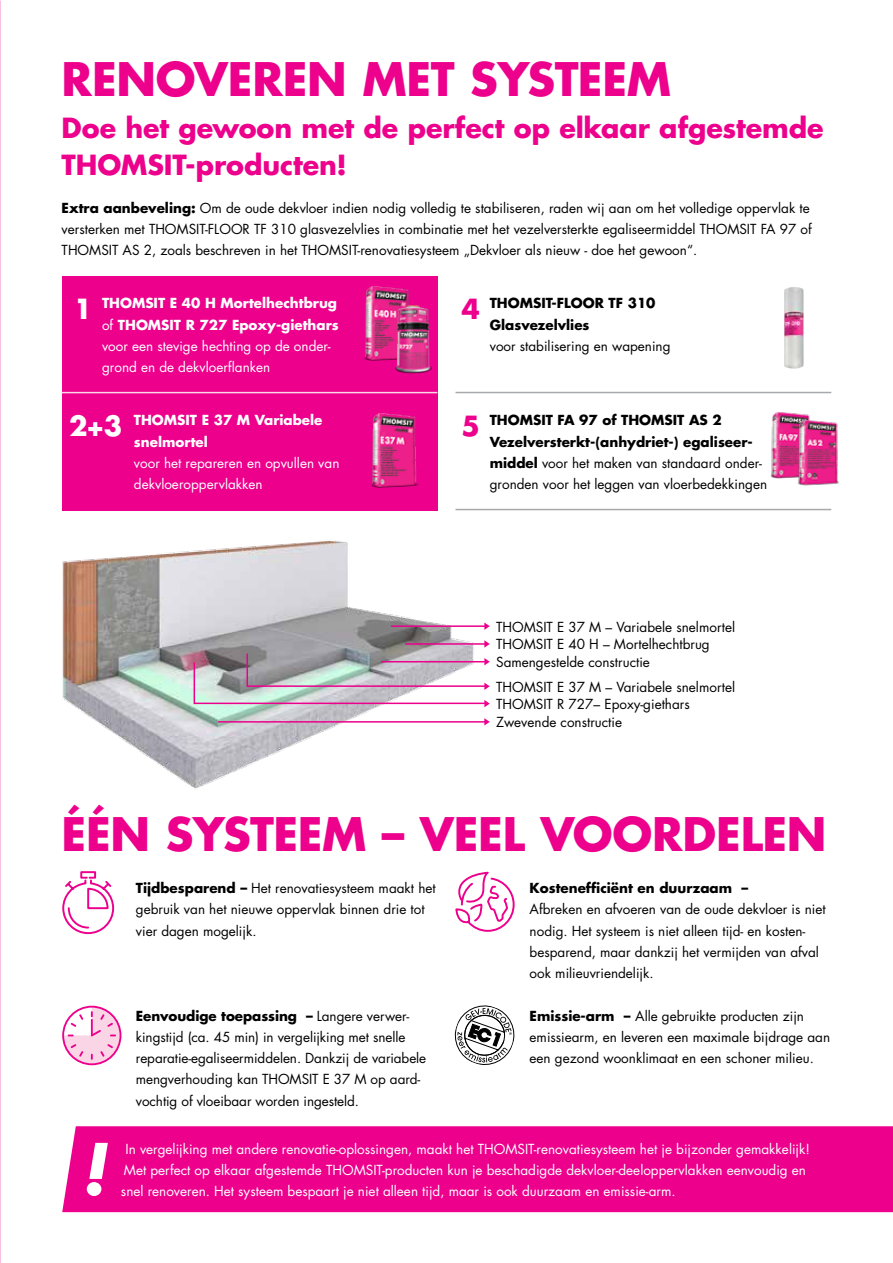
<style>
.page{position:relative;width:893px;height:1263px;background:#fff}
.page>*{position:absolute;margin:0;border:0;box-sizing:border-box;transform-origin:0 0}
.t1{font:700 45px "Futura Std";letter-spacing:-.005em;color:#ec008c}
.t2{font:700 27px/37.2px "Futura Std";letter-spacing:-.005em;color:#ec008c}
.t3{font:700 27px "Futura Std";color:#fff}
.t4{font:13.5px/21.3px "Futura Std";color:#000}
.t5{font:13.5px/21.3px "Futura Std";color:#fff}
.t6{font:700 13.5px/21.3px "Futura Std";color:#000}
.t7{font:700 13.5px/21.3px "Futura Std";color:#fff}
.s1{font-weight:700}
</style>
<div class="page">
<img style="left:62px;top:541px;width:423px;height:249px">
<div style="left:62px;top:276px;width:375px;height:234px;background:#ec008c"></div>
<hr style="left:455px;top:392px;width:376px;height:1px;background:#a7a9ac">
<hr style="left:62px;top:392px;width:375px;height:1px;background:#fad5e6">
<img style="left:364px;top:287px;width:45px;height:74px">
<img style="left:395px;top:305px;width:36px;height:69px">
<img style="left:371px;top:414px;width:48px;height:73px">
<img style="left:784px;top:287px;width:20px;height:82px">
<img style="left:770px;top:412px;width:40px;height:67px">
<img style="left:795px;top:418px;width:45px;height:68px">
<svg style="left:455px;top:871px;width:60px;height:61px"></svg>
<svg style="left:62px;top:871px;width:53px;height:64px"></svg>
<hr style="left:391px;top:625px;width:95px;height:2px;background:#ec008c">
<svg style="left:484px;top:622px;width:6px;height:8px"></svg>
<svg style="left:62px;top:1006px;width:60px;height:59px"></svg>
<hr style="left:455px;top:509px;width:376px;height:1px;background:#a7a9ac">
<svg style="left:193px;top:640px;width:297px;height:67px;background:#bbb1ba"></svg>
<hr style="left:218px;top:721px;width:268px;height:2px;background:#ec008c">
<svg style="left:484px;top:718px;width:6px;height:7px"></svg>
<svg style="left:454px;top:1005px;width:61px;height:60px"></svg>
<div style="left:62px;top:1126px;width:831px;height:86px;background:#ec008c"></div>
<svg style="left:89px;top:1143px;width:19px;height:36px"></svg>
<div style="left:87px;top:1182px;width:14px;height:14px;background:#fff;border-radius:50%"></div>
<h1 class="t1" style="left:62px;top:49px;width:609px">RENOVEREN MET SYSTEEM</h1>
<h2 class="t2" style="left:62px;top:109px;width:763px">Doe het gewoon met de perfect op elkaar afgestemde<br>THOMSIT-producten!</h2>
<p class="t4" style="left:62px;top:197px;width:752px"><span class="s1">Extra aanbeveling:</span> Om de oude dekvloer indien nodig volledig te stabiliseren, raden wij aan om het volledige oppervlak te versterken met THOMSIT-FLOOR TF 310 glasvezelvlies in combinatie met het vezelversterkte egaliseermiddel THOMSIT FA 97 of<br>THOMSIT AS 2, zoals beschreven in het THOMSIT-renovatiesysteem „Dekvloer als nieuw - doe het gewoon“.</p>
<p class="t5" style="left:102px;top:293px;width:238px"><span class="s1">THOMSIT E 40 H Mortelhechtbrug </span>of <span class="s1">THOMSIT R 727 Epoxy-giethars </span>voor een stevige hechting op de onder&shy;grond en de dekvloerflanken</p>
<h2 class="t3" style="left:74px;top:291px;width:20px">1</h2>
<p class="t6" style="left:490px;top:292px;width:167px">THOMSIT-FLOOR TF 310<br>Glasvezelvlies</p>
<p class="t4" style="left:490px;top:335px;width:182px">voor stabilisering en wapening</p>
<h2 class="t2" style="left:461px;top:290px;width:20px">4</h2>
<h2 class="t3" style="left:69px;top:408px;width:55px">2+3</h2>
<p class="t7" style="left:134px;top:409px;width:190px">THOMSIT E 37 M Variabele snelmortel</p>
<p class="t5" style="left:134px;top:452px;width:207px">voor het repareren en opvullen van dekvloeroppervlakken</p>
<h2 class="t2" style="left:461px;top:407px;width:20px">5</h2>
<p class="t4" style="left:490px;top:410px;width:279px"><span class="s1">THOMSIT FA 97 of THOMSIT AS 2<br>Vezelversterkt-(anhydriet-) egaliseer&shy;middel</span> voor het maken van standaard onder&shy;gronden voor het leggen van vloerbedekkingen</p>
<p class="t4" style="left:496px;top:616px;width:240px">THOMSIT E 37 M – Variabele snelmortel</p>
<p class="t4" style="left:496px;top:636px;width:215px;line-height:17.4px">THOMSIT E 40 H – Mortelhechtbrug<br>Samengestelde constructie</p>
<p class="t4" style="left:496px;top:678px;width:240px;line-height:17.4px">THOMSIT E 37 M – Variabele snelmortel<br>THOMSIT R 727– Epoxy-giethars<br>Zwevende constructie</p>
<h1 class="t1" style="left:62px;top:804px;width:766px">ÉÉN SYSTEEM – VEEL VOORDELEN</h1>
<p class="t4" style="left:136px;top:877px;width:301px"><span class="s1">Tijdbesparend –</span> Het renovatiesysteem maakt het gebruik van het nieuwe oppervlak binnen drie tot vier dagen mogelijk.</p>
<p class="t4" style="left:136px;top:1005px;width:292px"><span class="s1">Eenvoudige toepassing –</span> Langere verwer&shy;kingstijd (ca. 45 min) in vergelijking met snelle reparatie-egaliseermiddelen. Dankzij de variabele mengverhouding kan THOMSIT E 37 M op aard&shy;vochtig of vloeibaar worden ingesteld.</p>
<p class="t6" style="left:530px;top:877px;width:220px">Kostenefficiënt en duurzaam –</p>
<p class="t4" style="left:530px;top:899px;width:297px">Afbreken en afvoeren van de oude dekvloer is niet nodig. Het systeem is niet alleen tijd- en kosten&shy;besparend, maar dankzij het vermijden van afval ook milieuvriendelijk.</p>
<p class="t4" style="left:530px;top:1005px;width:302px"><span class="s1">Emissie-arm –</span> Alle gebruikte producten zijn emissiearm, en leveren een maximale bijdrage aan een gezond woonklimaat en een schoner milieu.</p>
<p class="t5" style="left:121px;top:1138px;width:690px;text-indent:4px">In vergelijking met andere renovatie-oplossingen, maakt het THOMSIT-renovatiesysteem het je bijzonder gemakkelijk!<br>Met perfect op elkaar afgestemde THOMSIT-producten kun je beschadigde dekvloer-deeloppervlakken eenvoudig en snel renoveren. Het systeem bespaart je niet alleen tijd, maar is ook duurzaam en emissie-arm.</p>
</div>
